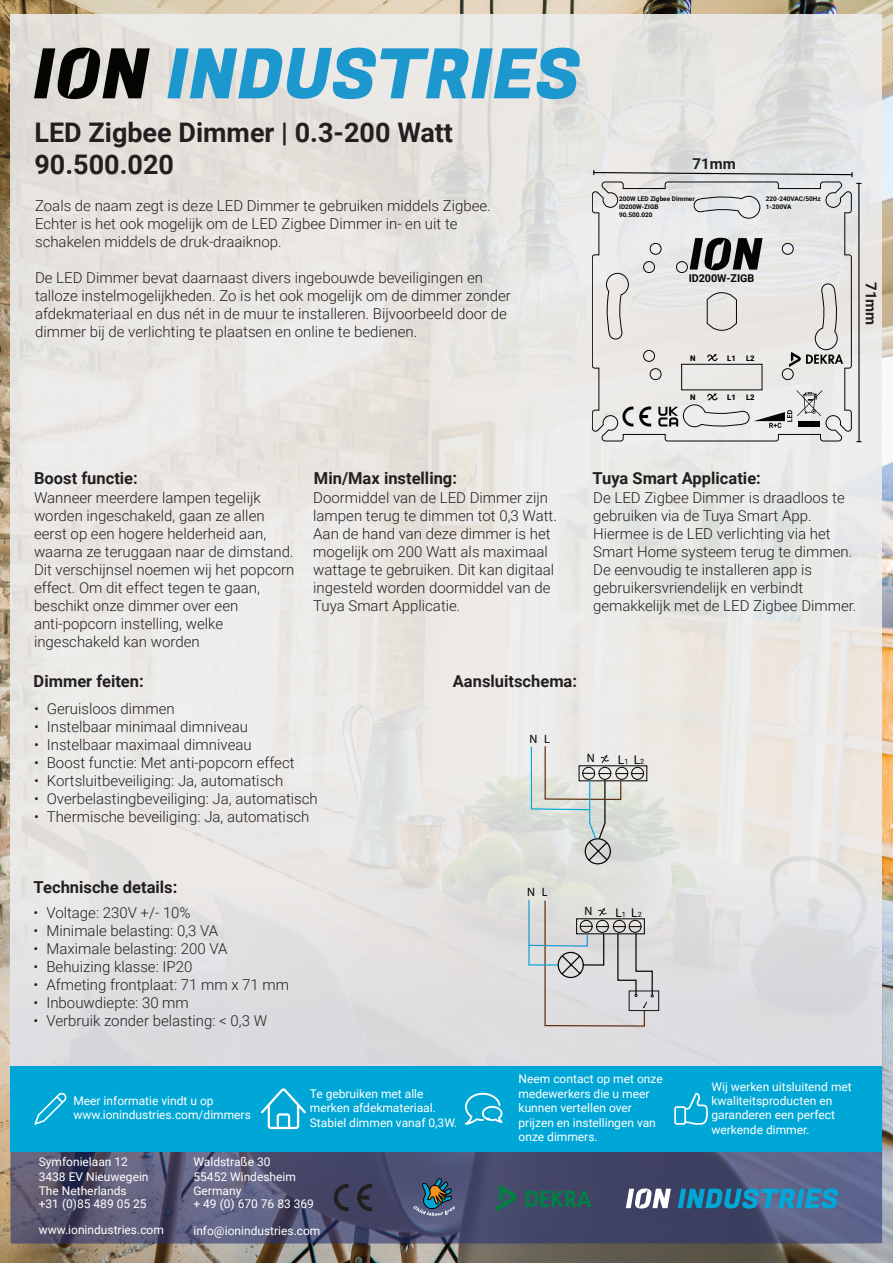
<style>
.page{position:relative;width:893px;height:1263px;background:#fff}
.page>*{position:absolute;margin:0;border:0;box-sizing:border-box;transform-origin:0 0}
.Hoofdtekst{font:700 27px "Roboto";color:#231f20}
.Titel_tekst{font:700 16.5px "Roboto";color:#231f20}
.Gewone_tekst{font:300 15px/18px "Roboto";color:#231f20}
.Gewone_tekst_met_spa{font:300 15px/18px "Roboto";color:#231f20}
.t1{font:700 15px "Roboto";color:#231f20}
.t2{font:12px/14.4px "Roboto";color:#fff}
.t3{font:12px "Roboto";color:#000001}
.t4{font:12px "Myriad Pro";color:#000001}
.t5{font:700 10.8px "Roboto";color:#040503}
.t6{font:900 7.8px "Roboto";color:#040503}
.t7{font:700 6.45px/7.8px "Roboto";color:#040503}
.s1{font-size:7.2px}
</style>
<div class="page">
<img style="left:0;top:0;width:893px;height:1263px">
<svg style="left:10px;top:1151px;width:872px;height:92px;background:#4e5272"></svg>
<div style="left:10px;top:14px;width:872px;height:1133px;background:linear-gradient(to bottom,#e9e6e2,#e4e3e3)"></div>
<div style="left:10px;top:1066px;width:872px;height:85px;background:#00a7d6"></div>
<svg style="left:678px;top:1188px;width:160px;height:20px;background:#2383ad"></svg>
<svg style="left:626px;top:1188px;width:45px;height:20px"></svg>
<svg style="left:34px;top:1093px;width:32px;height:32px"></svg>
<svg style="left:261px;top:1088px;width:45px;height:41px"></svg>
<svg style="left:465px;top:1093px;width:37px;height:32px"></svg>
<svg style="left:674px;top:1093px;width:34px;height:32px"></svg>
<svg style="left:334px;top:1184px;width:15px;height:27px"></svg>
<svg style="left:357px;top:1184px;width:15px;height:27px"></svg>
<svg style="left:526px;top:1189px;width:65px;height:18px"></svg>
<svg style="left:496px;top:1185px;width:22px;height:27px"></svg>
<svg style="left:413px;top:1178px;width:42px;height:38px;background:#4f6275"></svg>
<svg style="left:167px;top:48px;width:413px;height:60px;background:#83bfd7"></svg>
<svg style="left:34px;top:48px;width:116px;height:60px;background:#71706c"></svg>
<hr style="left:858px;top:183px;width:2px;height:259px;background:#000">
<svg style="left:593px;top:170px;width:260px;height:7px;background:#bdbebe"></svg>
<svg style="left:530px;top:745px;width:118px;height:120px;background:#d2d5d1"></svg>
<svg style="left:528px;top:898px;width:132px;height:129px;background:#cacbcb"></svg>
<svg style="left:592px;top:182px;width:259px;height:259px;background:#e2e2e0"></svg>
<div style="left:681px;top:364px;width:81px;height:26px;border:1px solid #040503"></div>
<div style="left:782px;top:243px;width:12px;height:12px;border:1px solid #040503;border-radius:50%"></div>
<div style="left:782px;top:368px;width:12px;height:12px;border:1px solid #040503;border-radius:50%"></div>
<div style="left:650px;top:368px;width:12px;height:12px;border:1px solid #040503;border-radius:50%"></div>
<div style="left:643px;top:350px;width:12px;height:12px;border:1px solid #040503;border-radius:50%"></div>
<div style="left:643px;top:261px;width:12px;height:12px;border:1px solid #040503;border-radius:50%"></div>
<div style="left:676px;top:261px;width:12px;height:12px;border:1px solid #040503;border-radius:50%"></div>
<svg style="left:706px;top:292px;width:31px;height:39px"></svg>
<svg style="left:707px;top:354px;width:11px;height:7px"></svg>
<svg style="left:789px;top:283px;width:54px;height:84px;background:#d4d2cf"></svg>
<svg style="left:690px;top:195px;width:73px;height:79px;background:#a9abab"></svg>
<svg style="left:658px;top:375px;width:164px;height:53px;background:#d2d2d1"></svg>
<svg style="left:622px;top:407px;width:11px;height:19px"></svg>
<svg style="left:639px;top:407px;width:12px;height:19px"></svg>
<p class="Hoofdtekst" style="left:34px;top:113px;width:420px">LED Zigbee Dimmer | 0.3-200 Watt</p>
<p class="Hoofdtekst" style="left:34px;top:146px;width:141px">90.500.020</p>
<p class="Gewone_tekst" style="left:35px;top:196px;width:457px">Zoals de naam zegt is deze LED Dimmer te gebruiken middels Zigbee.</p>
<p class="Gewone_tekst" style="left:35px;top:214px;width:424px">Echter is het ook mogelijk om de LED Zigbee Dimmer in- en uit te</p>
<p class="Gewone_tekst" style="left:35px;top:232px;width:248px">schakelen middels de druk-draaiknop.</p>
<p class="Gewone_tekst" style="left:35px;top:268px;width:477px">De LED Dimmer bevat daarnaast divers ingebouwde beveiligingen en talloze instelmogelijkheden. Zo is het ook mogelijk om de dimmer zonder afdekmateriaal en dus nét in de muur te installeren. Bijvoorbeeld door de dimmer bij de verlichting te plaatsen en online te bedienen.</p>
<p class="t1" style="left:693px;top:153px;width:45px">71mm</p>
<p class="t7" style="left:619px;top:195px;width:77px">200W LED Zigbee Dimmer<br>ID200W-ZIGB<br>90.500.020</p>
<p class="t7" style="left:766px;top:195px;width:56px">220-240VAC/50Hz<br>1-200VA</p>
<p class="t5" style="left:689px;top:271px;width:67px">ID200W-ZIGB</p>
<p class="t6" style="left:690px;top:352px;width:7px">N</p>
<p class="t6" style="left:727px;top:352px;width:10px">L1</p>
<p class="t6" style="left:746px;top:352px;width:10px">L2</p>
<p class="t6" style="left:690px;top:392px;width:7px">N</p>
<p class="t6" style="left:727px;top:392px;width:10px">L1</p>
<p class="t6" style="left:746px;top:392px;width:10px">L2</p>
<p class="t1" style="left:882px;top:282px;width:45px;rotate:90deg">71mm</p>
<p class="Titel_tekst" style="left:34px;top:467px;width:105px">Boost functie:</p>
<p class="Titel_tekst" style="left:314px;top:467px;width:145px">Min/Max instelling:</p>
<p class="Titel_tekst" style="left:592px;top:467px;width:170px">Tuya Smart Applicatie:</p>
<p class="Gewone_tekst" style="left:34px;top:488px;width:228px">Wanneer meerdere lampen tegelijk</p>
<p class="Gewone_tekst" style="left:34px;top:506px;width:262px">worden ingeschakeld, gaan ze allen eerst op een hogere helderheid aan, waarna ze teruggaan naar de dimstand.<br>Dit verschijnsel noemen wij het popcorn effect. Om dit effect tegen te gaan,</p>
<p class="Gewone_tekst" style="left:34px;top:596px;width:206px">beschikt onze dimmer over een</p>
<p class="Gewone_tekst" style="left:34px;top:614px;width:191px">anti-popcorn instelling, welke</p>
<p class="Gewone_tekst" style="left:34px;top:632px;width:167px">ingeschakeld kan worden</p>
<p class="Titel_tekst" style="left:34px;top:670px;width:112px">Dimmer feiten:</p>
<p class="Gewone_tekst" style="left:313px;top:488px;width:245px">Doormiddel van de LED Dimmer zijn lampen terug te dimmen tot 0,3 Watt.<br>Aan de hand van deze dimmer is het mogelijk om 200 Watt als maximaal wattage te gebruiken. Dit kan digitaal</p>
<p class="Gewone_tekst" style="left:313px;top:578px;width:239px">ingesteld worden doormiddel van de<br>Tuya Smart Applicatie.</p>
<p class="Titel_tekst" style="left:453px;top:670px;width:126px">Aansluitschema:</p>
<p class="Gewone_tekst" style="left:34px;top:699px;width:142px">• Geruisloos dimmen</p>
<p class="Gewone_tekst" style="left:34px;top:717px;width:215px">• Instelbaar minimaal dimniveau</p>
<p class="Gewone_tekst" style="left:34px;top:735px;width:219px">• Instelbaar maximaal dimniveau</p>
<p class="Gewone_tekst" style="left:34px;top:753px;width:262px">• Boost functie: Met anti-popcorn effect</p>
<p class="Gewone_tekst" style="left:34px;top:771px;width:251px">• Kortsluitbeveiliging: Ja, automatisch</p>
<p class="Gewone_tekst" style="left:34px;top:789px;width:285px">• Overbelastingbeveiliging: Ja, automatisch</p>
<p class="Gewone_tekst" style="left:34px;top:807px;width:277px">• Thermische beveiliging: Ja, automatisch</p>
<p class="t4" style="left:530px;top:732px;width:22px">N L</p>
<p class="Gewone_tekst_met_spa" style="left:593px;top:488px;width:253px">De LED Zigbee Dimmer is draadloos te gebruiken via de Tuya Smart App.</p>
<p class="Gewone_tekst_met_spa" style="left:593px;top:524px;width:261px">Hiermee is de LED verlichting via het<br>Smart Home systeem terug te dimmen.<br>De eenvoudig te installeren app is</p>
<p class="Gewone_tekst_met_spa" style="left:593px;top:578px;width:212px">gebruikersvriendelijk en verbindt</p>
<p class="Gewone_tekst_met_spa" style="left:593px;top:596px;width:265px">gemakkelijk met de LED Zigbee Dimmer.</p>
<p class="t4" style="left:587px;top:751px;width:9px">N</p>
<p class="t3" style="left:618px;top:751px;width:28px">L<span class="s1">1</span> L<span class="s1">2</span></p>
<p class="Titel_tekst" style="left:34px;top:876px;width:145px">Technische details:</p>
<p class="Gewone_tekst" style="left:34px;top:903px;width:159px">• Voltage: 230V +/- 10%</p>
<p class="Gewone_tekst" style="left:34px;top:921px;width:186px">• Minimale belasting: 0,3 VA</p>
<p class="Gewone_tekst" style="left:34px;top:939px;width:195px">• Maximale belasting: 200 VA</p>
<p class="Gewone_tekst" style="left:34px;top:957px;width:160px">• Behuizing klasse: IP20</p>
<p class="Gewone_tekst" style="left:34px;top:975px;width:257px">• Afmeting frontplaat: 71 mm x 71 mm</p>
<p class="Gewone_tekst" style="left:34px;top:993px;width:157px">• Inbouwdiepte: 30 mm</p>
<p class="Gewone_tekst" style="left:34px;top:1011px;width:235px">• Verbruik zonder belasting: &lt; 0,3 W</p>
<p class="t4" style="left:527px;top:885px;width:22px">N L</p>
<p class="t4" style="left:584px;top:904px;width:9px">N</p>
<p class="t3" style="left:615px;top:904px;width:28px">L<span class="s1">1</span> L<span class="s1">2</span></p>
<p class="t2" style="left:73px;top:1093px;width:179px">Meer informatie vindt u op www.ionindustries.com/dimmers</p>
<p class="t2" style="left:310px;top:1086px;width:149px">Te gebruiken met alle merken afdekmateriaal.<br>Stabiel dimmen vanaf 0,3W.</p>
<p class="t2" style="left:39px;top:1154px;width:111px">Symfonielaan 12<br>3438 EV Nieuwegein<br>The Netherlands +31 (0)85 489 05 25</p>
<p class="t2" style="left:193px;top:1154px;width:122px">Waldstraße 30<br>55452 Windesheim<br>Germany<br>+ 49 (0) 670 76 83 369</p>
<p class="t2" style="left:39px;top:1222px;width:127px">www.ionindustries.com</p>
<p class="t2" style="left:193px;top:1223px;width:129px">info@ionindustries.com</p>
<p class="t2" style="left:519px;top:1071px;width:146px">Neem contact op met onze medewerkers die u meer kunnen vertellen over prijzen en instellingen van onze dimmers.</p>
<p class="t2" style="left:711px;top:1079px;width:142px">Wij werken uitsluitend met kwaliteitsproducten en garanderen een perfect werkende dimmer.</p>
</div>
